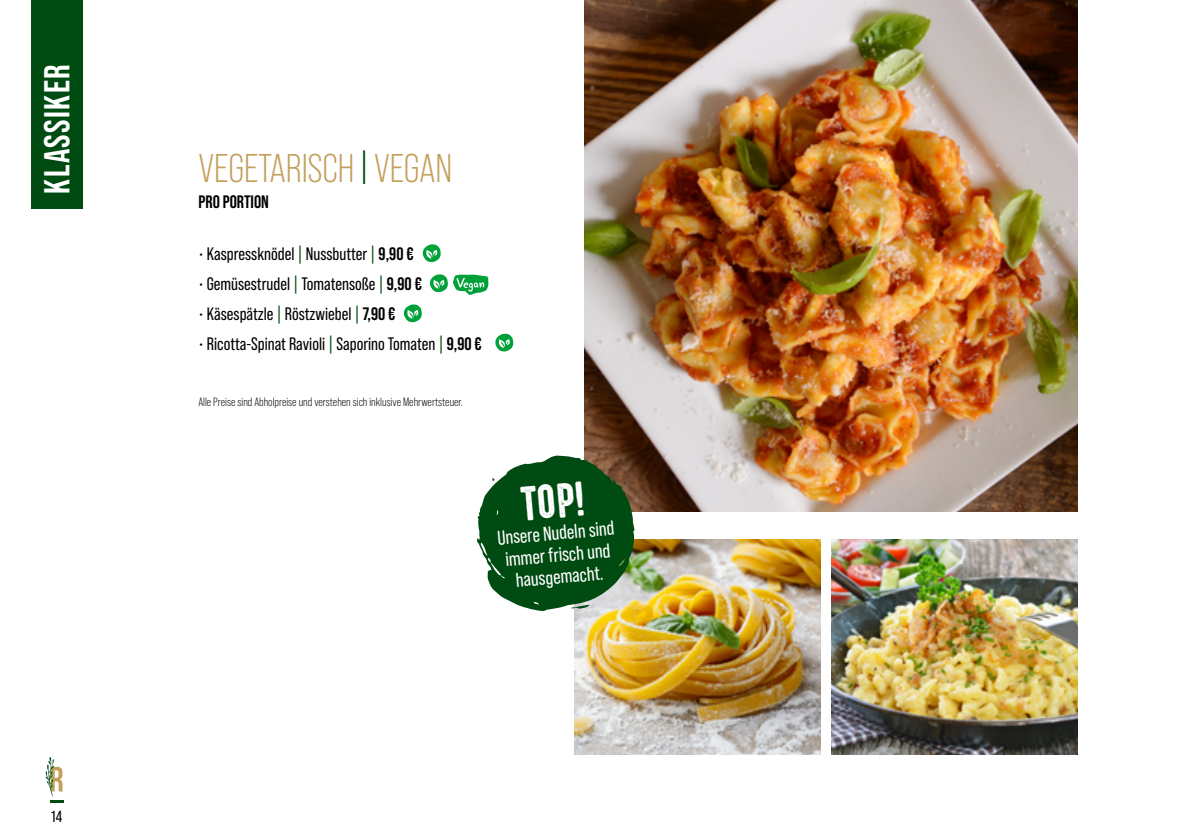
<style>
.page{position:relative;width:1191px;height:840px;background:#fff}
.page>*{position:absolute;margin:0;border:0;box-sizing:border-box;transform-origin:0 0}
.t1{font:43.8px "High Voltage Rough";color:#fff}
.t2{font:40px "Bebas Neue Pro";color:#c3a05b}
.t3{font:700 36px "Bebas Neue Pro";letter-spacing:.04em;color:#fff}
.t4{font:20px/21.8px "Bebas Neue Pro";color:#fff;text-align:center}
.t5{font:18px "Bebas Neue Pro";color:#000}
.t6{font:700 18px "Bebas Neue Pro";color:#000}
.t7{font:16px "Bebas Neue Pro";color:#000}
.t8{font:12px "Bebas Neue Pro";color:#000}
.s1{font-size:48px;color:#004b12}
.s2{color:#004b12}
.s3{font-weight:700}
</style>
<div class="page">
<svg style="left:45px;top:757px;width:18px;height:45px"></svg>
<img style="left:831px;top:539px;width:246px;height:215px">
<img style="left:584px;top:0;width:493px;height:511px">
<img style="left:574px;top:539px;width:246px;height:215px">
<svg style="left:477px;top:455px;width:157px;height:156px;background:#2f6739"></svg>
<svg style="left:423px;top:244px;width:18px;height:18px"></svg>
<svg style="left:430px;top:274px;width:58px;height:21px"></svg>
<svg style="left:404px;top:304px;width:18px;height:18px"></svg>
<svg style="left:495px;top:333px;width:18px;height:18px"></svg>
<div style="left:31px;top:0;width:51px;height:208px;background:#004b12"></div>
<h3 class="t3" style="left:36px;top:193px;width:131px;rotate:-90deg">KLASSIKER</h3>
<p class="t7" style="left:51px;top:806px;width:13px">14</p>
<h2 class="t2" style="left:198px;top:146px;width:255px">VEGETARISCH <span class="s1">I</span> VEGAN</h2>
<p class="t6" style="left:198px;top:191px;width:72px">PRO PORTION</p>
<p class="t5" style="left:198px;top:243px;width:217px">• Kaspressknödel <span class="s2">|</span> Nussbutter <span class="s2">|</span> <span class="s3">9,90 €</span></p>
<p class="t5" style="left:198px;top:273px;width:225px">• Gemüsestrudel <span class="s2">|</span> Tomatensoße <span class="s2">|</span> <span class="s3">9,90 €</span></p>
<p class="t5" style="left:198px;top:303px;width:198px">• Käsespätzle <span class="s2">|</span> Röstzwiebel <span class="s2">|</span> <span class="s3">7,90 €</span></p>
<p class="t5" style="left:198px;top:333px;width:285px">• Ricotta-Spinat Ravioli <span class="s2">|</span> Saporino Tomaten <span class="s2">|</span> <span class="s3">9,90 €</span></p>
<p class="t8" style="left:198px;top:395px;width:266px">Alle Preise sind Abholpreise und verstehen sich inklusive Mehrwertsteuer.</p>
<h1 class="t1" style="left:519px;top:480px;width:65px;rotate:-5deg">TOP!</h1>
<p class="t4" style="left:496px;top:526px;width:119px;rotate:-5deg">Unsere Nudeln sind immer frisch und hausgemacht.</p>
</div>
